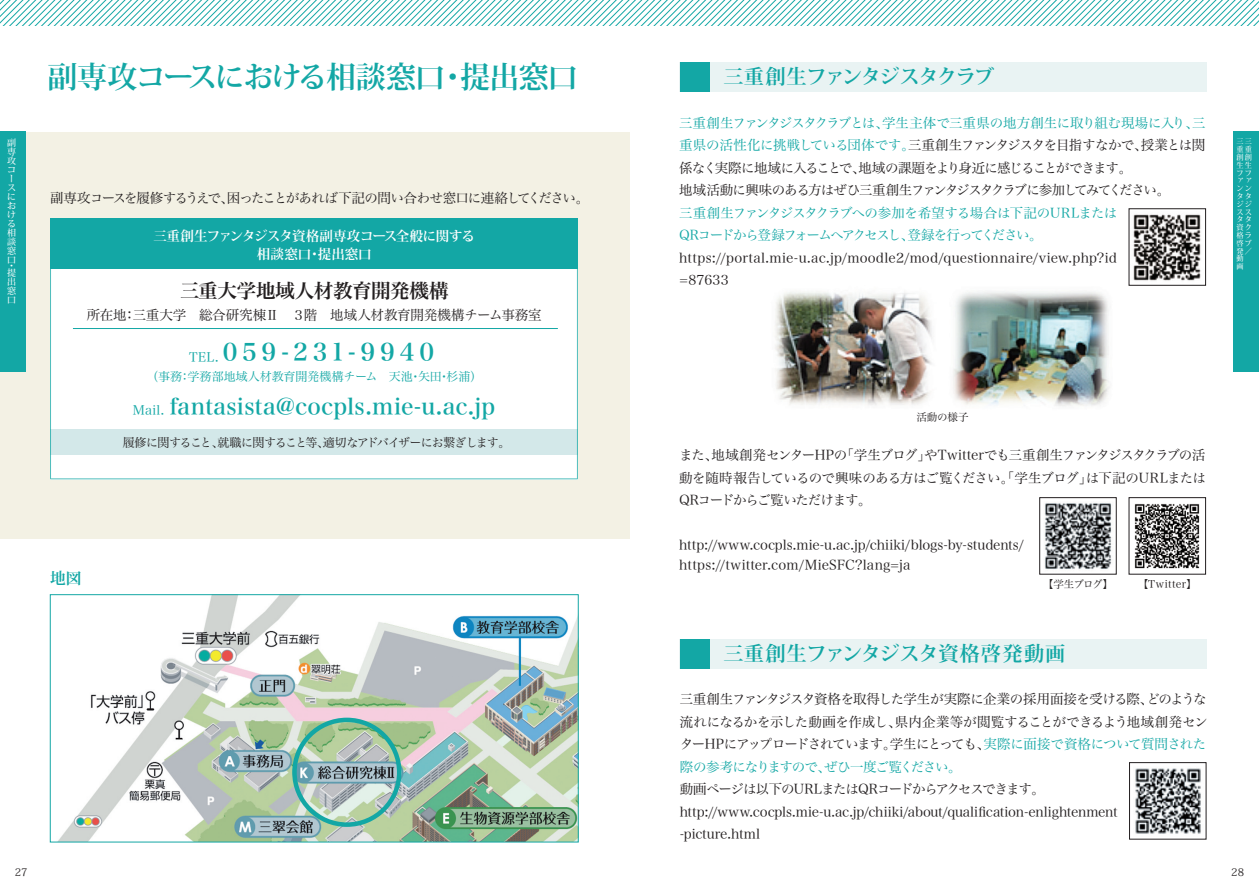
<style>
.page{position:relative;width:1259px;height:893px;background:#fff}
.page>*{position:absolute;margin:0;border:0;box-sizing:border-box;transform-origin:0 0}
.t1{font:700 30px "Koz Min Pr 6 N";letter-spacing:-.04em;color:#13a7a5}
.t2{font:24px "Hira Min Std N W6";letter-spacing:.205em;color:#13a7a5}
.t3{font:22.5px "Hira Min Std N W5";letter-spacing:.005em;color:#13a7a5}
.t4{font:700 20.25px "Koz Min Pr 6 N";letter-spacing:-.02em;color:#13a7a5}
.t5{font:700 20.25px "Koz Min Pr 6 N";letter-spacing:-.055em;color:#13a7a5}
.t6{font:19.5px "Hira Min Std N W6";letter-spacing:-.015em;color:#231f20}
.t7{font:700 15.75px "Koz Min Pr 6 N";color:#13a7a5}
.t8{font:13.5px/22.5px "Hira Min Std N W3";letter-spacing:-.025em;color:#231f20;text-align:justify}
.t9{font:13.5px/22.5px "Hira Min Std N W3";letter-spacing:-.065em;color:#231f20}
.t10{font:13.5px/19.5px "Hira Min Std N W3";letter-spacing:.005em;color:#231f20}
.t11{font:13.5px/22.5px "Hira Min Std N W3";letter-spacing:.015em;color:#231f20}
.t12{font:13.5px/22.5px "Hira Min Std N W3";letter-spacing:-.09em;color:#13a7a5}
.t13{font:13.5px "Hira Min Std N W3";letter-spacing:-.07em;color:#231f20}
.t14{font:700 13.5px/18px "Koz Min Pr 6 N";letter-spacing:-.025em;color:#fff;text-align:center}
.t15{font:12px "Hira Min Std N W3";letter-spacing:-.07em;color:#231f20}
.t16{font:12px "Hira Min Std N W3";letter-spacing:-.005em;color:#13a7a5}
.t17{font:10.5px "Hira Min Std N W3";letter-spacing:.01em;color:#231f20}
.t18{font:10.5px "Hira Min Std N W3";letter-spacing:.04em;color:#231f20}
.t19{font:10.5px "Koz Min Pro";color:#231f20}
.t20{font:500 9px/9px "Koz Min Pr 6 N";color:#fff}
.t21{font:500 7.5px/7.8px "Koz Min Pr 6 N";color:#fff;scale:.95 1}
.s1{font-family:"Hira Min Std N W3";font-size:12.9px}
.s2{color:#13a7a5}
</style>
<div class="page">
<svg style="left:0;top:0;width:1259px;height:26px"></svg>
<div style="left:0;top:132px;width:629px;height:407px;background:#f3f1e4"></div>
<svg style="left:50px;top:219px;width:528px;height:260px;background:#cbebea"></svg>
<img style="left:59px;top:596px;width:517px;height:244px">
<div style="left:292px;top:718px;width:109px;height:109px;border:4px solid #13a7a5;border-radius:50%"></div>
<div style="left:50px;top:594px;width:528px;height:248px;border:1px solid #13a7a5"></div>
<img style="left:1135px;top:768px;width:66px;height:66px">
<div style="left:1129px;top:762px;width:77px;height:77px;border:1px solid #231f20"></div>
<img style="left:1044px;top:502px;width:68px;height:68px">
<div style="left:1039px;top:497px;width:77px;height:77px;border:1px solid #231f20"></div>
<img style="left:1134px;top:503px;width:66px;height:66px">
<div style="left:679px;top:62px;width:528px;height:30px;background:#e9f3f3"></div>
<div style="left:679px;top:62px;width:30px;height:30px;background:#13a7a5"></div>
<div style="left:679px;top:639px;width:528px;height:30px;background:#e9f3f3"></div>
<div style="left:679px;top:639px;width:30px;height:30px;background:#13a7a5"></div>
<img style="left:1133px;top:214px;width:68px;height:67px">
<img style="left:775px;top:291px;width:157px;height:114px">
<img style="left:953px;top:291px;width:157px;height:115px">
<div style="left:0;top:132px;width:26px;height:240px;background:#13a7a5"></div>
<div style="left:1233px;top:132px;width:26px;height:240px;background:#13a7a5"></div>
<p class="t20" style="left:7px;top:138px;width:10px">副専攻コースにおける相談窓口</p>
<p class="t20" style="left:7px;top:263px;width:10px;line-height:6.8px">・提</p>
<p class="t20" style="left:7px;top:278px;width:10px;text-align:justify">出窓口</p>
<h1 class="t1" style="left:47px;top:60px;width:532px">副専攻コースにおける相談窓口・提出窓口</h1>
<p class="t13" style="left:50px;top:188px;width:540px">副専攻コースを履修するうえで、困ったことがあれば下記の問い合わせ窓口に連絡してください。</p>
<p class="t14" style="left:154px;top:227px;width:323px">三重創生ファンタジスタ資格副専攻コース全般に関する相談窓口・提出窓口</p>
<h3 class="t6" style="left:180px;top:277px;width:270px">三重大学地域人材教育開発機構</h3>
<p class="t8" style="left:87px;top:304px;width:456px">所在地：三重大学　総合研究棟Ⅱ　３階　地域人材教育開発機構チーム事務室</p>
<h2 class="t2" style="left:189px;top:335px;width:247px"><span class="s1">TEL.</span>059-231-9940</h2>
<p class="t16" style="left:146px;top:367px;width:337px">（事務：学務部地域人材教育開発機構チーム　天池・矢田･杉浦）</p>
<h3 class="t3" style="left:133px;top:390px;width:364px"><span class="s1">Mail.</span> fantasista@cocpls.mie-u.ac.jp</h3>
<p class="t15" style="left:123px;top:434px;width:389px">履修に関すること、就職に関すること等、適切なアドバイザーにお繋ぎします。</p>
<p class="t7" style="left:50px;top:569px;width:33px">地図</p>
<h3 class="t5" style="left:723px;top:65px;width:273px">三重創生ファンタジスタクラブ</h3>
<p class="t9" style="left:679px;top:111px;width:528px"><span class="s2">三重創生ファンタジスタクラブとは、学生主体で三重県の地方創生に取り組む現場に入り、三重県の活性化に挑戦している団体です。</span>三重創生ファンタジスタを目指すなかで、授業とは関係なく実際に地域に入ることで、地域の課題をより身近に感じることができます。<br>地域活動に興味のある方はぜひ三重創生ファンタジスタクラブに参加してみてください。</p>
<p class="t12" style="left:679px;top:201px;width:439px">三重創生ファンタジスタクラブへの参加を希望する場合は下記のURLまたは<br>QRコードから登録フォームへアクセスし、登録を行ってください。</p>
<p class="t11" style="left:679px;top:246px;width:439px">https://portal.mie-u.ac.jp/moodle2/mod/questionnaire/view.php?id =87633</p>
<p class="t21" style="left:1236px;top:138px;width:17px">三三重重創創生生フファァンンタタジジススタタ資ク格ラ啓ブ発／動画</p>
<p class="t17" style="left:916px;top:409px;width:54px">活動の様子</p>
<p class="t8" style="left:679px;top:443px;width:528px">また、地域創発センターHPの「学生ブログ」やTwitterでも三重創生ファンタジスタクラブの活動を随時報告しているので興味のある方はご覧ください。「学生ブログ」は下記のURLまたはQRコードからご覧いただけます。</p>
<p class="t10" style="left:679px;top:535px;width:346px">http://www.cocpls.mie-u.ac.jp/chiiki/blogs-by-students/ https://twitter.com/MieSFC?lang=ja</p>
<p class="t17" style="left:1043px;top:576px;width:71px">【学生ブログ】</p>
<p class="t18" style="left:1138px;top:576px;width:60px">【Twitter】</p>
<h3 class="t4" style="left:723px;top:643px;width:343px">三重創生ファンタジスタ資格啓発動画</h3>
<p class="t8" style="left:679px;top:688px;width:530px">三重創生ファンタジスタ資格を取得した学生が実際に企業の採用面接を受ける際、どのような流れになるかを示した動画を作成し、県内企業等が閲覧することができるよう地域創発センターHPにアップロードされています。学生にとっても、<span class="s2">実際に面接で資格について質問された際の参考になりますので、ぜひ一度ご覧ください。</span></p>
<p class="t8" style="left:679px;top:778px;width:439px;text-align:left">動画ページは以下のURLまたはQRコードからアクセスできます。http://www.cocpls.mie-u.ac.jp/chiiki/about/qualification-enlightenment -picture.html</p>
<p class="t19" style="left:15px;top:864px;width:14px">27</p>
<p class="t19" style="left:1231px;top:864px;width:14px">28</p>
</div>
